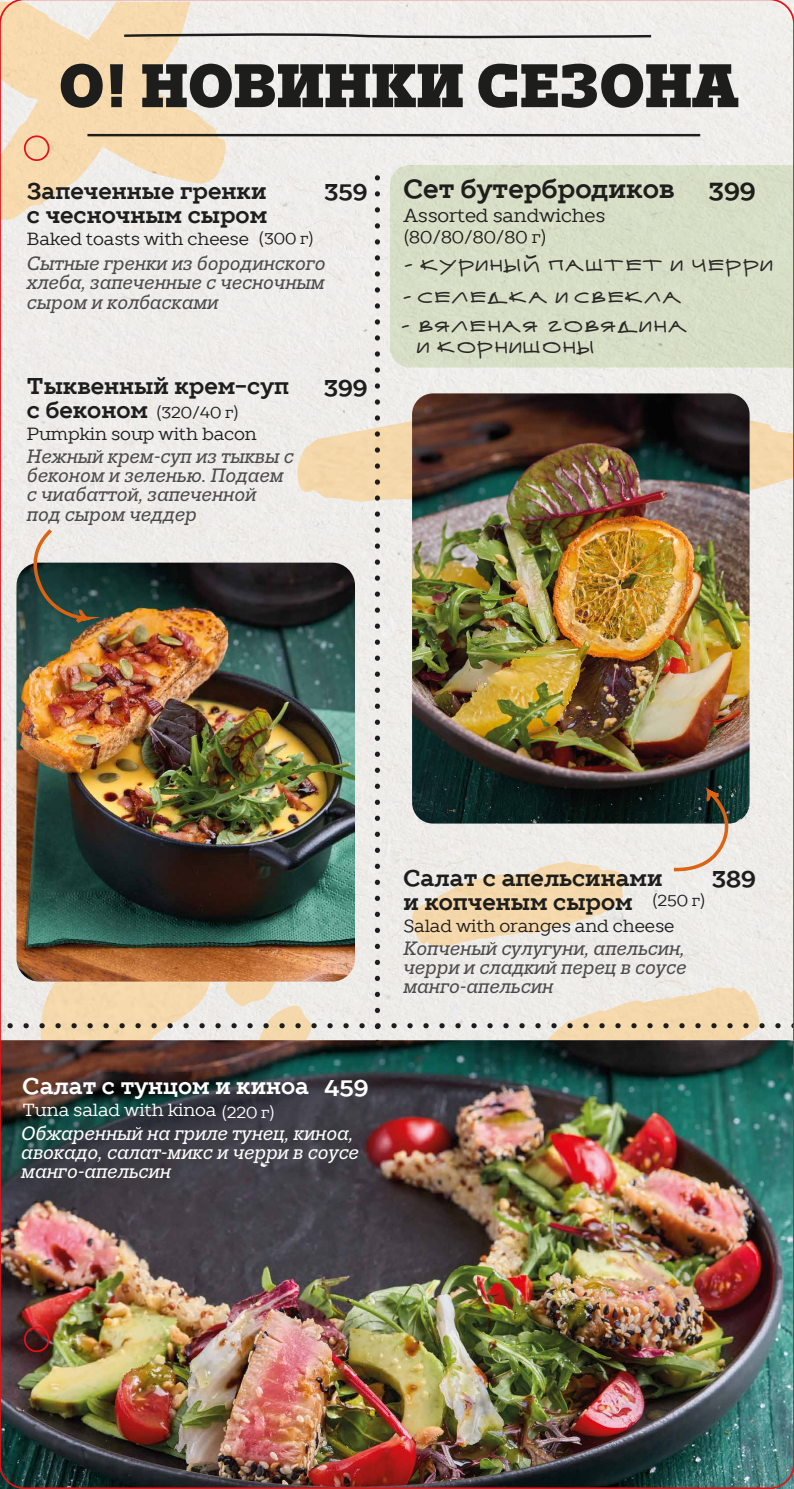
<style>
.page{position:relative;width:794px;height:1489px;background:#fff}
.page>*{position:absolute;margin:0;border:0;box-sizing:border-box;transform-origin:0 0}
.t1{font:900 61.25px "Trivia Slab";color:#1d1d1b}
.t2{font:700 26.25px "TT Slabs";color:#1e1e1c}
.t3{font:700 24.5px "TT Slabs";color:#1d1d1b}
.t4{font:700 22.75px/24.5px "TT Slabs";color:#1d1d1b}
.t5{font:700 22.75px "TT Slabs";color:#fff}
.t6{font:22.57px/20.8px "Mateur";color:#282826}
.t7{font:italic 19.25px/19.2px "Trivia Slab";color:#4b4a4a;text-align:justify}
.t8{font:italic 19.25px/19.2px "Trivia Slab";color:#fff}
.t9{font:18.9px "TT Slabs";letter-spacing:-.01em;color:#1e1e1c}
.t10{font:17.5px "TT Slabs";letter-spacing:-.01em;color:#1d1d1b}
.t11{font:17.5px "TT Slabs";letter-spacing:-.01em;color:#fff}
.t12{font:16.97px "TT Slabs";color:#1d1d1b}
.t13{font:15.75px "TT Slabs";color:#1d1d1b}
.s1{font-size:15.75px}
.s2{font-weight:700;font-size:22.75px}
</style>
<div class="page">
<img style="left:0;top:0;width:794px;height:1488px">
<h1 class="t1" style="left:59px;top:52px;width:681px">О! НОВИНКИ СЕЗОНА</h1>
<h2 class="t2" style="left:403px;top:171px;width:273px">Сет бутербродиков</h2>
<p class="t12" style="left:403px;top:225px;width:145px">(80/80/80/80 г)</p>
<p class="t4" style="left:27px;top:178px;width:242px">Запеченные гренки с чесночным сыром</p>
<p class="t10" style="left:27px;top:227px;width:289px">Baked toasts with cheese <span class="s1">(300 г)</span></p>
<p class="t7" style="left:27px;top:254px;width:300px">Сытные гренки из бородинского хлеба, запеченные с чесночным сыром и колбасками</p>
<p class="t4" style="left:324px;top:179px;width:45px">359</p>
<p class="t3" style="left:708px;top:174px;width:49px">399</p>
<p class="t9" style="left:403px;top:202px;width:203px">Assorted sandwiches</p>
<p class="t6" style="left:407px;top:254px;width:369px">- куриный паштет и черри</p>
<p class="t6" style="left:405px;top:286px;width:279px">- селедка и свекла</p>
<p class="t4" style="left:27px;top:373px;width:264px">Тыквенный крем-суп</p>
<p class="t13" style="left:27px;top:401px;width:213px"><span class="s2">с беконом</span> (320/40 г)</p>
<p class="t10" style="left:27px;top:422px;width:231px">Pumpkin soup with bacon</p>
<p class="t7" style="left:27px;top:447px;width:268px;text-align:left">Нежный крем-суп из тыквы с беконом и зеленью. Подаем с чиабаттой, запеченной под сыром чеддер</p>
<p class="t4" style="left:324px;top:375px;width:45px">399</p>
<p class="t6" style="left:417px;top:315px;width:273px;text-indent:-14px">- вяленая говядина и корнишоны</p>
<p class="t5" style="left:22px;top:1070px;width:288px">Салат с тунцом и киноа</p>
<p class="t11" style="left:22px;top:1098px;width:254px">Tuna salad with kinoa <sub>(220</sub> <sub>г)</sub></p>
<p class="t8" style="left:21px;top:1123px;width:339px">Обжаренный на гриле тунец, киноа, авокадо, салат-микс и черри в соусе манго-апельсин</p>
<p class="t5" style="left:324px;top:1072px;width:46px">459</p>
<p class="t4" style="left:403px;top:865px;width:304px">Салат с апельсинами<br>и копченым сыром <sup>(250</sup> <sup>г)</sup></p>
<p class="t10" style="left:403px;top:914px;width:272px">Salad with oranges and cheese</p>
<p class="t7" style="left:403px;top:939px;width:284px">Копченый сулугуни, апельсин, черри и сладкий перец в соусе манго-апельсин</p>
<p class="t4" style="left:711px;top:866px;width:46px">389</p>
</div>
